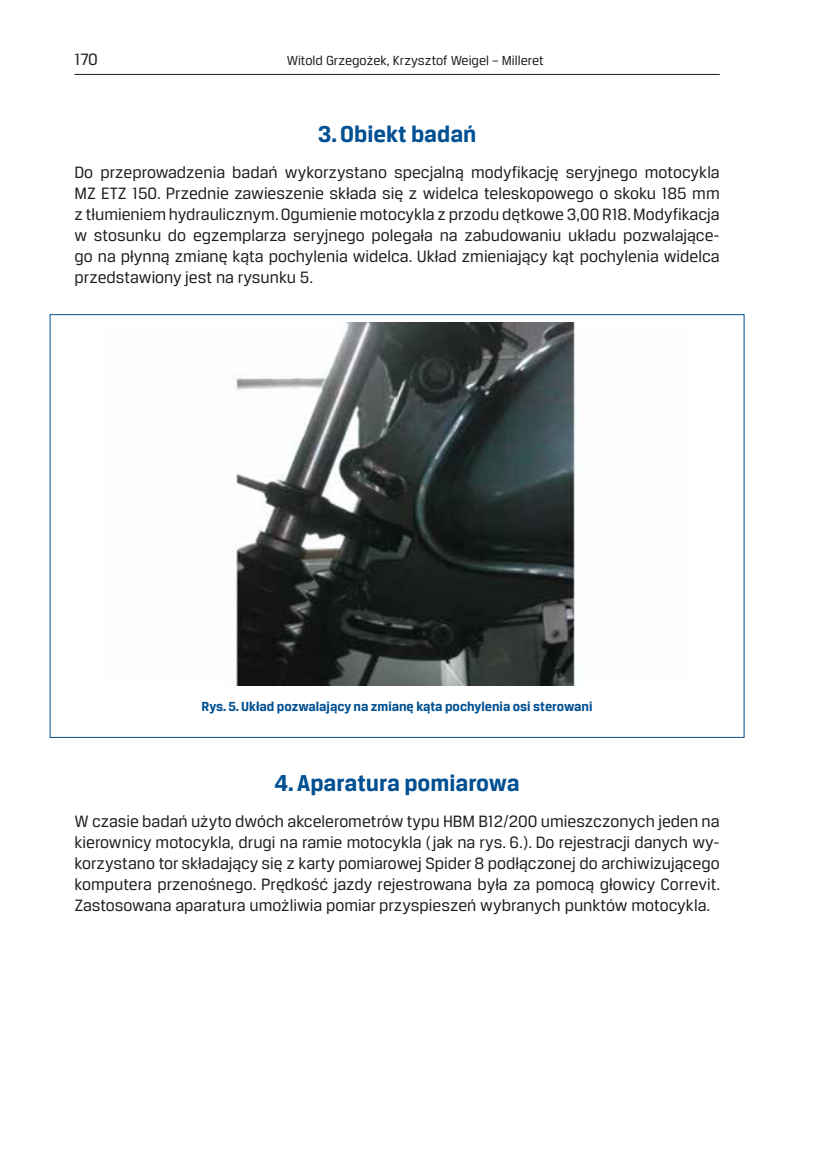
<style>
.page{position:relative;width:819px;height:1161px;background:#fff}
.page>*{position:absolute;margin:0;border:0;box-sizing:border-box;transform-origin:0 0}
.rozdzial_maly_ang{font:700 24.5px "Breuer Text";color:#005092}
.podstawowy_pol{font:17.5px/21px "Breuer Text";color:#1d1d1b;text-align:justify}
.podst_ang{font:700 14px "Breuer Text";color:#005092}
.t1{font:14px "Breuer Text";color:#1d1d1b}
</style>
<div class="page">
<hr style="left:74px;top:74px;width:645px;height:1px;background:#1d1d1b">
<img style="left:231px;top:323px;width:344px;height:362px">
<p class="podstawowy_pol" style="left:74px;top:49px;width:25px">170</p>
<p class="t1" style="left:287px;top:53px;width:258px">Witold Grzegożek, Krzysztof Weigel – Milleret</p>
<p class="rozdzial_maly_ang" style="left:318px;top:121px;width:160px">3. Obiekt badań</p>
<p class="podstawowy_pol" style="left:74px;top:162px;width:646px">Do przeprowadzenia badań wykorzystano specjalną modyfikację seryjnego motocykla MZ ETZ 150. Przednie zawieszenie składa się z widelca teleskopowego o skoku 185 mm z tłumieniem hydraulicznym. Ogumienie motocykla z przodu dętkowe 3,00 R18. Modyfikacja w stosunku do egzemplarza seryjnego polegała na zabudowaniu układu pozwalające&shy;go na płynną zmianę kąta pochylenia widelca. Układ zmieniający kąt pochylenia widelca przedstawiony jest na rysunku 5.</p>
<p class="podst_ang" style="left:202px;top:699px;width:392px">Rys. 5. Układ pozwalający na zmianę kąta pochylenia osi sterowani</p>
<p class="rozdzial_maly_ang" style="left:274px;top:770px;width:246px">4. Aparatura pomiarowa</p>
<p class="podstawowy_pol" style="left:74px;top:811px;width:647px">W czasie badań użyto dwóch akcelerometrów typu HBM B12/200 umieszczonych jeden na kierownicy motocykla, drugi na ramie motocykla (jak na rys. 6.). Do rejestracji danych wy&shy;korzystano tor składający się z karty pomiarowej Spider 8 podłączonej do archiwizującego komputera przenośnego. Prędkość jazdy rejestrowana była za pomocą głowicy Correvit.<br>Zastosowana aparatura umożliwia pomiar przyspieszeń wybranych punktów motocykla.</p>
</div>
